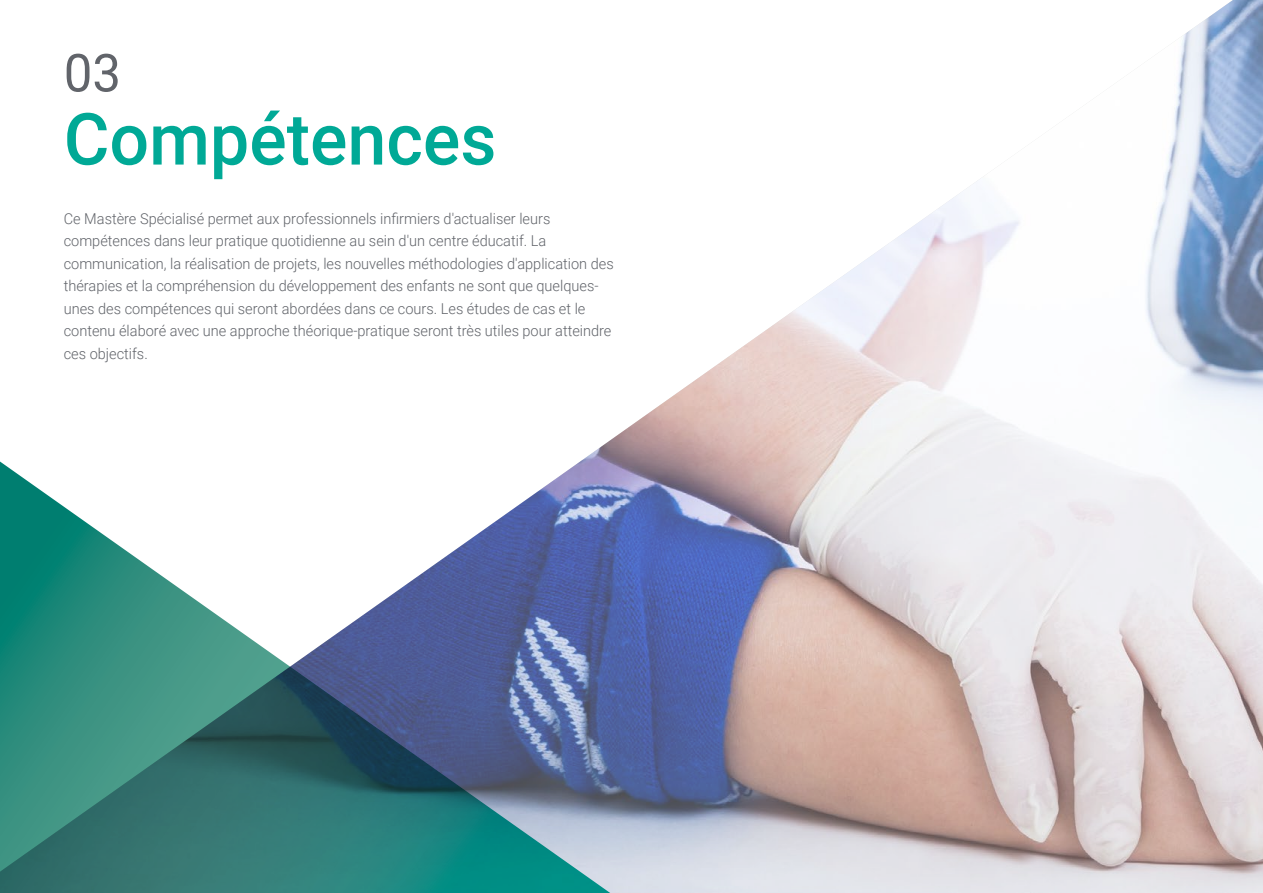
<style>
.page{position:relative;width:1263px;height:893px;background:#fff}
.page>*{position:absolute;margin:0;border:0;box-sizing:border-box;transform-origin:0 0}
.t1{font:500 72px "Roboto";color:#00a996}
.t2{font:52.5px "Roboto";color:#61646a}
.t3{font:300 15px/22.5px "Roboto";color:#61646a}
</style>
<div class="page">
<img style="left:602px;top:0;width:661px;height:893px">
<svg style="left:0;top:446px;width:640px;height:447px"></svg>
<h2 class="t2" style="left:64px;top:36px;width:59px">03</h2>
<h1 class="t1" style="left:64px;top:89px;width:434px">Compétences</h1>
<p class="t3" style="left:64px;top:207px;width:551px">Ce Mastère Spécialisé permet aux professionnels infirmiers d'actualiser leurs compétences dans leur pratique quotidienne au sein d'un centre éducatif. La communication, la réalisation de projets, les nouvelles méthodologies d'application des thérapies et la compréhension du développement des enfants ne sont que quelques&shy;unes des compétences qui seront abordées dans ce cours. Les études de cas et le contenu élaboré avec une approche théorique-pratique seront très utiles pour atteindre ces objectifs.</p>
</div>
